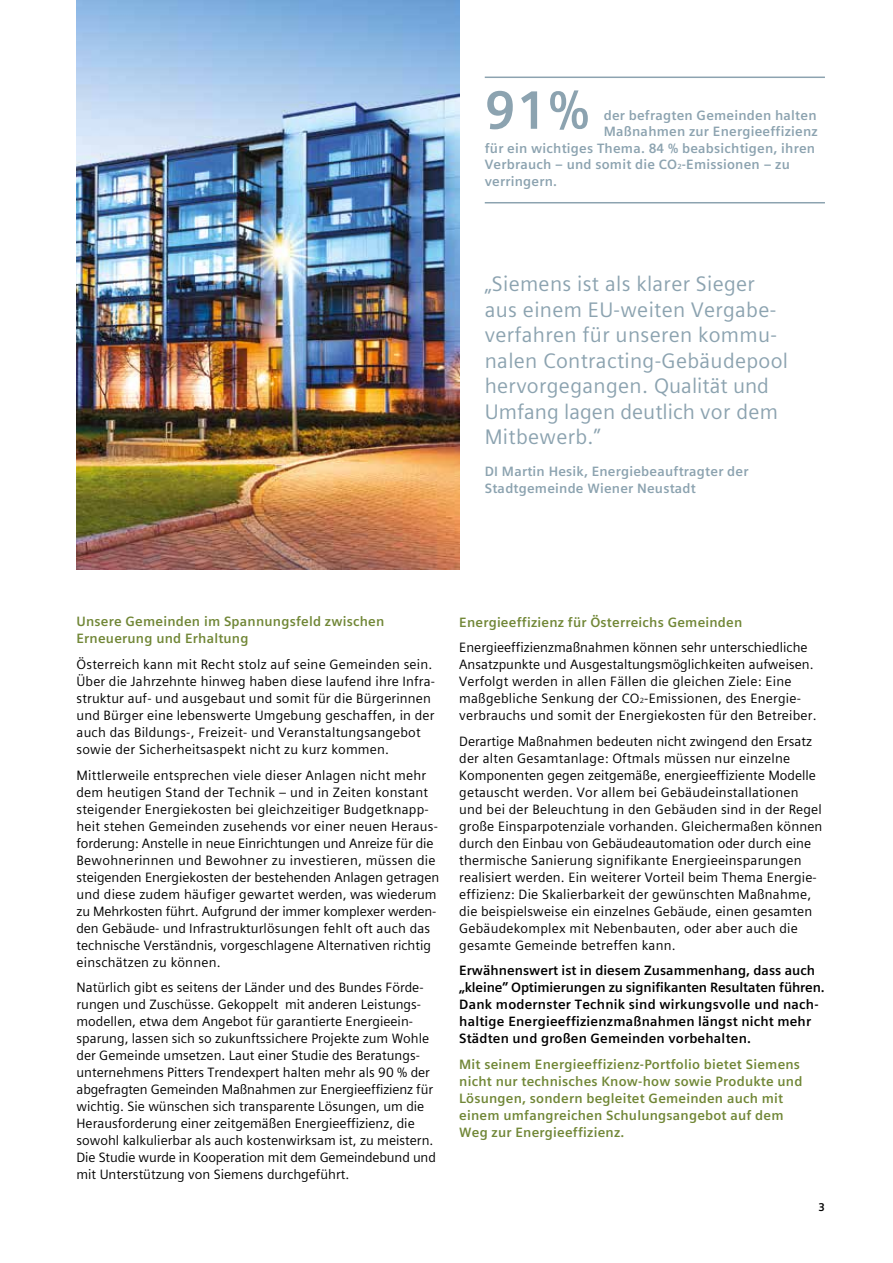
<style>
.page{position:relative;width:893px;height:1263px;background:#fff}
.page>*{position:absolute;margin:0;border:0;box-sizing:border-box;transform-origin:0 0}
.t1{font:700 54px "Siemens Sans Global";color:#8ca3b0}
.t2{font:21px/25.5px "Siemens Sans Global";letter-spacing:.015em;color:#8ca3b0}
.t3{font:13.5px/17px "Siemens Sans Global";letter-spacing:.01em;color:#000}
.t4{font:700 13.5px/17px "Siemens Sans Global";letter-spacing:.015em;color:#718737}
.t5{font:700 13.5px/17px "Siemens Sans Global";letter-spacing:.01em;color:#000}
.t6{font:700 13.5px/17px "Siemens Sans Global";letter-spacing:.015em;color:#8ca3b0}
.t7{font:700 11.25px "Siemens Sans Global";color:#000}
.s1{font-size:7.35px}
</style>
<div class="page">
<img style="left:77px;top:0;width:382px;height:570px">
<hr style="left:485px;top:202px;width:340px;height:1px;background:#8ca3b0">
<hr style="left:485px;top:77px;width:340px;height:1px;background:#8ca3b0">
<h1 class="t1" style="left:485px;top:69px;width:106px">91%</h1>
<p class="t6" style="left:604px;top:107px;width:214px">der befragten Gemeinden halten</p>
<p class="t6" style="left:604px;top:123px;width:215px">Maßnahmen zur Energieeffizienz</p>
<p class="t6" style="left:485px;top:140px;width:332px">für ein wichtiges Thema. 84 % beabsichtigen, ihren</p>
<p class="t6" style="left:485px;top:156px;width:307px">Verbrauch – und somit die CO<span class="s1">2</span>-Emissionen – zu</p>
<p class="t6" style="left:485px;top:173px;width:74px">verringern.</p>
<h2 class="t2" style="left:485px;top:271px;width:305px">„Siemens ist als klarer Sieger aus einem EU-weiten Vergabe&shy;verfahren für unseren kommu&shy;nalen Contracting-Gebäudepool hervorgegangen. Qualität und<br>Umfang lagen deutlich vor dem<br>Mitbewerb.”</h2>
<p class="t6" style="left:485px;top:463px;width:265px">DI Martin Hesik, Energiebeauftragter der<br>Stadtgemeinde Wiener Neustadt</p>
<p class="t4" style="left:77px;top:613px;width:309px">Unsere Gemeinden im Spannungsfeld zwischen<br>Erneuerung und Erhaltung</p>
<p class="t3" style="left:77px;top:656px;width:360px">Österreich kann mit Recht stolz auf seine Gemeinden sein.<br>Über die Jahrzehnte hinweg haben diese laufend ihre Infra&shy;struktur auf- und ausgebaut und somit für die Bürgerinnen und Bürger eine lebenswerte Umgebung geschaffen, in der auch das Bildungs-, Freizeit- und Veranstaltungsangebot sowie der Sicherheitsaspekt nicht zu kurz kommen.</p>
<p class="t3" style="left:77px;top:766px;width:364px">Mittlerweile entsprechen viele dieser Anlagen nicht mehr dem heutigen Stand der Technik – und in Zeiten konstant steigender Energiekosten bei gleichzeitiger Budgetknapp&shy;heit stehen Gemeinden zusehends vor einer neuen Heraus&shy;forderung: Anstelle in neue Einrichtungen und Anreize für die Bewohnerinnen und Bewohner zu investieren, müssen die steigenden Energiekosten der bestehenden Anlagen getragen und diese zudem häufiger gewartet werden, was wiederum zu Mehrkosten führt. Aufgrund der immer komplexer werden&shy;den Gebäude- und Infrastrukturlösungen fehlt oft auch das technische Verständnis, vorgeschlagene Alternativen richtig einschätzen zu können.</p>
<p class="t3" style="left:77px;top:979px;width:361px">Natürlich gibt es seitens der Länder und des Bundes Förde&shy;rungen und Zuschüsse. Gekoppelt mit anderen Leistungs&shy;modellen, etwa dem Angebot für garantierte Energieein&shy;sparung, lassen sich so zukunftssichere Projekte zum Wohle der Gemeinde umsetzen. Laut einer Studie des Beratungs&shy;unternehmens Pitters Trendexpert halten mehr als 90 % der abgefragten Gemeinden Maßnahmen zur Energieeffizienz für wichtig. Sie wünschen sich transparente Lösungen, um die Herausforderung einer zeitgemäßen Energieeffizienz, die sowohl kalkulierbar als auch kostenwirksam ist, zu meistern.<br>Die Studie wurde in Kooperation mit dem Gemeindebund und mit Unterstützung von Siemens durchgeführt.</p>
<p class="t4" style="left:459px;top:613px;width:285px">Energieeffizienz für Österreichs Gemeinden</p>
<p class="t3" style="left:459px;top:639px;width:359px">Energieeffizienzmaßnahmen können sehr unterschiedliche Ansatzpunkte und Ausgestaltungsmöglichkeiten aufweisen.<br>Verfolgt werden in allen Fällen die gleichen Ziele: Eine maßgebliche Senkung der CO<span class="s1">2</span>-Emissionen, des Energie&shy;verbrauchs und somit der Energiekosten für den Betreiber.</p>
<p class="t3" style="left:459px;top:732px;width:365px">Derartige Maßnahmen bedeuten nicht zwingend den Ersatz der alten Gesamtanlage: Oftmals müssen nur einzelne Komponenten gegen zeitgemäße, energieeffiziente Modelle getauscht werden. Vor allem bei Gebäudeinstallationen und bei der Beleuchtung in den Gebäuden sind in der Regel große Einsparpotenziale vorhanden. Gleichermaßen können durch den Einbau von Gebäudeautomation oder durch eine thermische Sanierung signifikante Energieeinsparungen realisiert werden. Ein weiterer Vorteil beim Thema Energie&shy;effizienz: Die Skalierbarkeit der gewünschten Maßnahme, die beispielsweise ein einzelnes Gebäude, einen gesamten Gebäudekomplex mit Nebenbauten, oder aber auch die gesamte Gemeinde betreffen kann.</p>
<p class="t5" style="left:459px;top:962px;width:367px">Erwähnenswert ist in diesem Zusammenhang, dass auch „kleine” Optimierungen zu signifikanten Resultaten führen.<br>Dank modernster Technik sind wirkungsvolle und nach&shy;haltige Energieeffizienzmaßnahmen längst nicht mehr Städten und großen Gemeinden vorbehalten.</p>
<p class="t4" style="left:459px;top:1056px;width:345px">Mit seinem Energieeffizienz-Portfolio bietet Siemens nicht nur technisches Know-how sowie Produkte und Lösungen, sondern begleitet Gemeinden auch mit einem umfangreichen Schulungsangebot auf dem Weg zur Energieeffizienz.</p>
<p class="t7" style="left:818px;top:1199px;width:8px">3</p>
</div>
